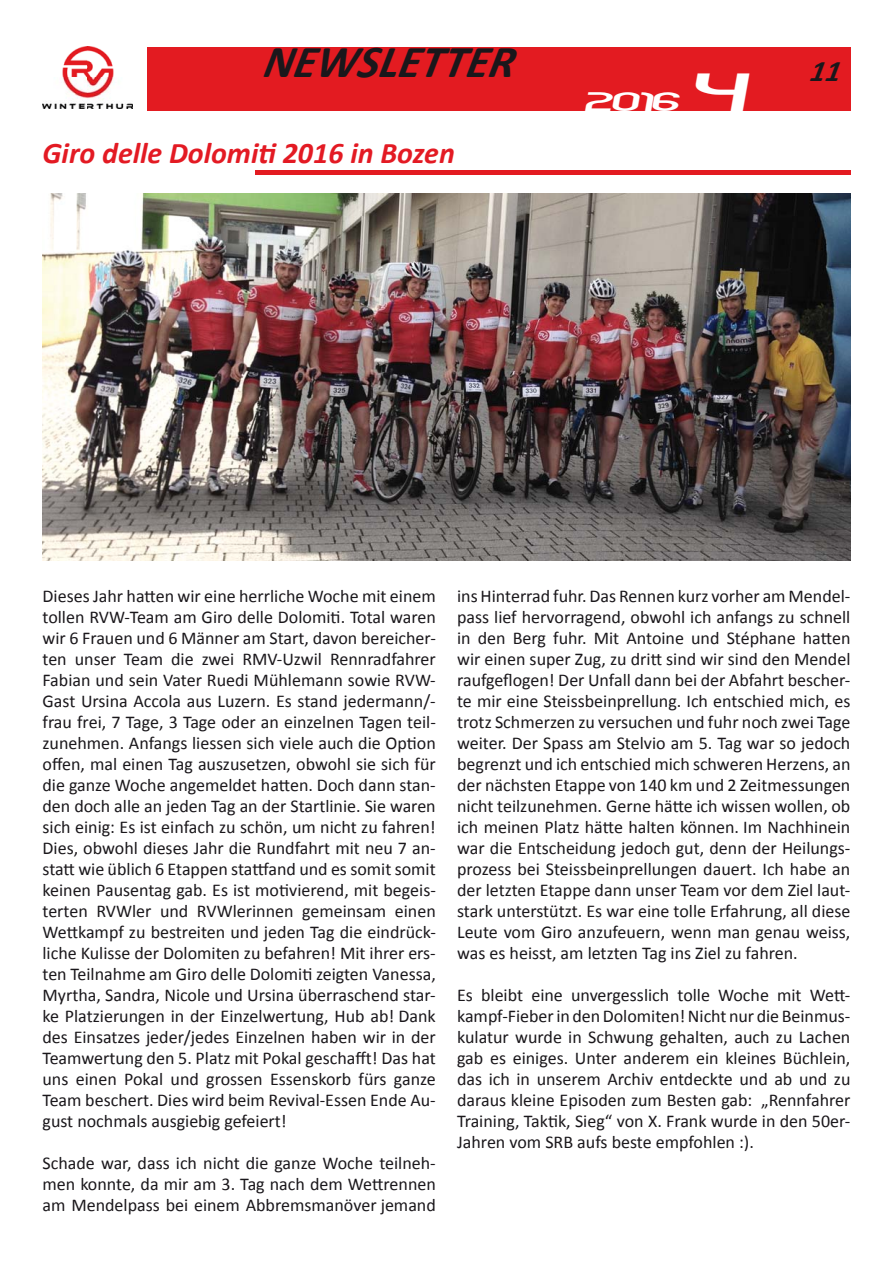
<style>
.page{position:relative;width:893px;height:1263px;background:#fff}
.page>*{position:absolute;margin:0;border:0;box-sizing:border-box;transform-origin:0 0}
.t1{font:italic 700 45.75px "Calibri";color:#1a171b}
.t2{font:italic 700 30px "Calibri";color:#e31a23}
.t3{font:italic 700 30px "Calibri";color:#1a171b}
.t4{font:italic 23.55px "Timeline";color:#fff}
.t5{font:18px/21px "Calibri";color:#1a171b;text-align:justify}
.s1{font-size:47.1px}
</style>
<div class="page">
<div style="left:147px;top:47px;width:703px;height:64px;background:#e31b21"></div>
<img style="left:42px;top:47px;width:91px;height:62px">
<hr style="left:255px;top:171px;width:595px;height:4px;background:#e31b21">
<img style="left:43px;top:194px;width:807px;height:367px">
<p class="t1" style="left:262px;top:33px;width:262px">NEWSLETTER</p>
<p class="t2" style="left:43px;top:134px;width:414px">Giro delle Dolomiti 2016 in Bozen</p>
<p class="t4" style="left:585px;top:92px;width:162px">2016 <span class="s1">4</span></p>
<p class="t3" style="left:809px;top:53px;width:38px">11</p>
<p class="t5" style="left:43px;top:585px;width:395px">Dieses Jahr hatten wir eine herrliche Woche mit einem tollen RVW-Team am Giro delle Dolomiti. Total waren wir 6 Frauen und 6 Männer am Start, davon bereicher&shy;ten unser Team die zwei RMV-Uzwil Rennradfahrer Fabian und sein Vater Ruedi Mühlemann sowie RVW-Gast Ursina Accola aus Luzern. Es stand jedermann/- frau frei, 7 Tage, 3 Tage oder an einzelnen Tagen teil&shy;zunehmen. Anfangs liessen sich viele auch die Option offen, mal einen Tag auszusetzen, obwohl sie sich für die ganze Woche angemeldet hatten. Doch dann stan&shy;den doch alle an jeden Tag an der Startlinie. Sie waren sich einig: Es ist einfach zu schön, um nicht zu fahren!<br>Dies, obwohl dieses Jahr die Rundfahrt mit neu 7 an&shy;statt wie üblich 6 Etappen stattfand und es somit somit keinen Pausentag gab. Es ist motivierend, mit begeis&shy;terten RVWler und RVWlerinnen gemeinsam einen Wettkampf zu bestreiten und jeden Tag die eindrück&shy;liche Kulisse der Dolomiten zu befahren! Mit ihrer ers&shy;ten Teilnahme am Giro delle Dolomiti zeigten Vanessa, Myrtha, Sandra, Nicole und Ursina überraschend star&shy;ke Platzierungen in der Einzelwertung, Hub ab! Dank des Einsatzes jeder/jedes Einzelnen haben wir in der Teamwertung den 5. Platz mit Pokal geschafft! Das hat uns einen Pokal und grossen Essenskorb fürs ganze Team beschert. Dies wird beim Revival-Essen Ende Au&shy;gust nochmals ausgiebig gefeiert!</p>
<p class="t5" style="left:43px;top:1152px;width:395px">Schade war, dass ich nicht die ganze Woche teilneh&shy;men konnte, da mir am 3. Tag nach dem Wettrennen am Mendelpass bei einem Abbremsmanöver jemand</p>
<p class="t5" style="left:457px;top:585px;width:395px">ins Hinterrad fuhr. Das Rennen kurz vorher am Mendel&shy;pass lief hervorragend, obwohl ich anfangs zu schnell in den Berg fuhr. Mit Antoine und Stéphane hatten wir einen super Zug, zu dritt sind wir sind den Mendel raufgeflogen! Der Unfall dann bei der Abfahrt bescher&shy;te mir eine Steissbeinprellung. Ich entschied mich, es trotz Schmerzen zu versuchen und fuhr noch zwei Tage weiter. Der Spass am Stelvio am 5. Tag war so jedoch begrenzt und ich entschied mich schweren Herzens, an der nächsten Etappe von 140 km und 2 Zeitmessungen nicht teilzunehmen. Gerne hätte ich wissen wollen, ob ich meinen Platz hätte halten können. Im Nachhinein war die Entscheidung jedoch gut, denn der Heilungs&shy;prozess bei Steissbeinprellungen dauert. Ich habe an der letzten Etappe dann unser Team vor dem Ziel laut&shy;stark unterstützt. Es war eine tolle Erfahrung, all diese Leute vom Giro anzufeuern, wenn man genau weiss, was es heisst, am letzten Tag ins Ziel zu fahren.</p>
<p class="t5" style="left:457px;top:984px;width:395px">Es bleibt eine unvergesslich tolle Woche mit Wett&shy;kampf-Fieber in den Dolomiten! Nicht nur die Beinmus&shy;kulatur wurde in Schwung gehalten, auch zu Lachen gab es einiges. Unter anderem ein kleines Büchlein, das ich in unserem Archiv entdeckte und ab und zu daraus kleine Episoden zum Besten gab: „Rennfahrer Training, Taktik, Sieg“ von X. Frank wurde in den 50er-Jahren vom SRB aufs beste empfohlen :).</p>
</div>
